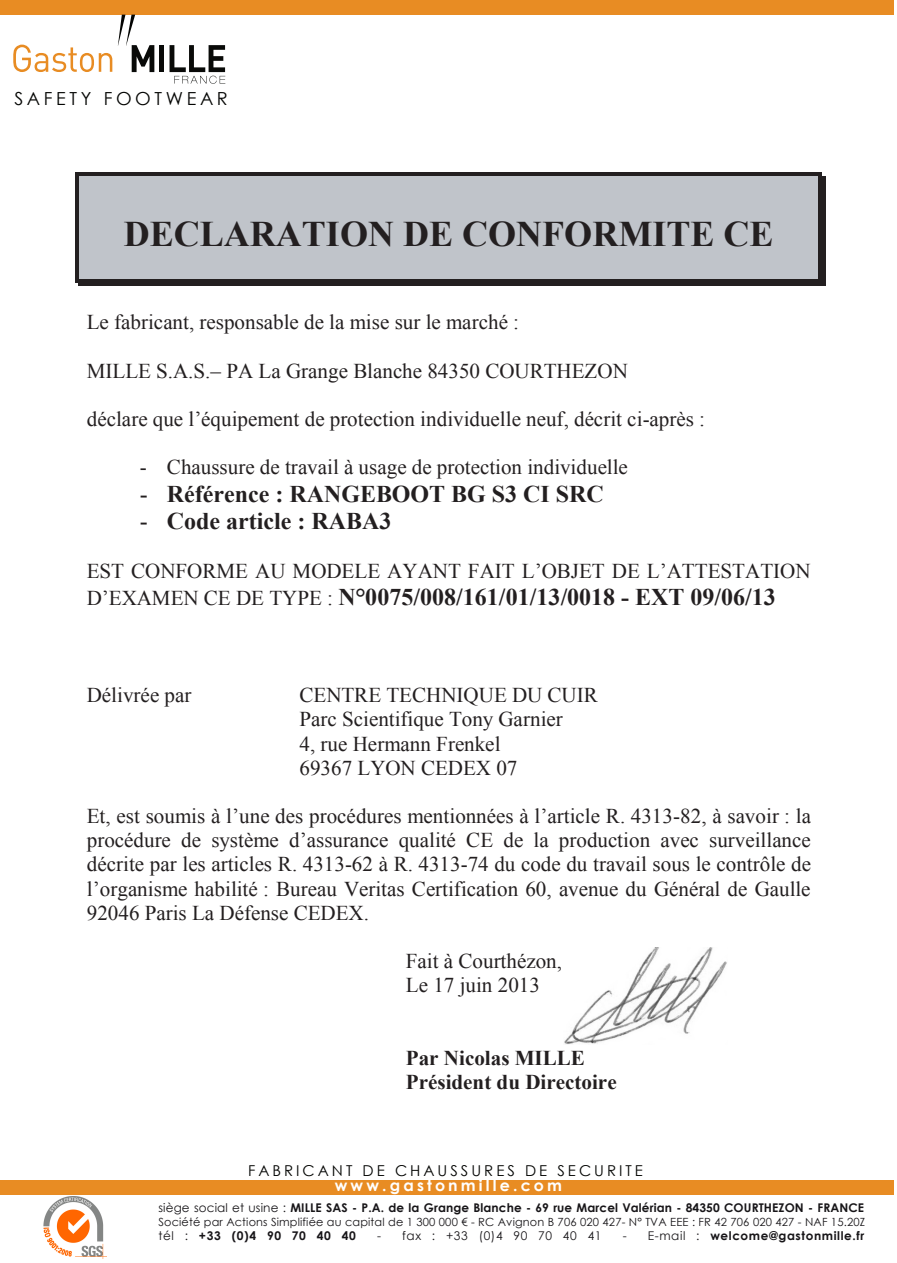
<style>
.page{position:relative;width:897px;height:1263px;background:#fff}
.page>*{position:absolute;margin:0;border:0;box-sizing:border-box;transform-origin:0 0}
.t1{font:700 36px "Times New Roman";color:#231f20}
.t2{font:700 24px "Times New Roman";color:#231f20}
.t3{font:21px/24.2px "Times New Roman";color:#231f20}
.t4{font:700 21px/24.2px "Times New Roman";color:#231f20}
.t5{font:18px "Century Gothic";letter-spacing:.2em;color:#040503}
.t6{font:700 15.75px "Century Gothic";letter-spacing:.2em;color:#fff}
.t7{font:15px "Century Gothic";letter-spacing:.2em;color:#040503}
.t8{font:700 12px "Century Gothic";letter-spacing:.01em;color:#171518}
.t9{font:700 12px "Century Gothic";letter-spacing:.05em;color:#171518}
.t10{font:12px "Century Gothic";letter-spacing:.05em;color:#171518}
.t11{font:11.25px "Century Gothic";letter-spacing:.015em;color:#171518}
.s1{font-weight:400}
.s2{font-weight:400;font-size:21px}
</style>
<div class="page">
<div style="left:0;top:1180px;width:893px;height:14px;background:#e88c23"></div>
<div style="left:0;top:0;width:893px;height:14px;background:#e88c23"></div>
<svg style="left:13px;top:45px;width:99px;height:27px"></svg>
<div style="left:159px;top:45px;width:5px;height:27px;background:#090a08"></div>
<svg style="left:169px;top:45px;width:56px;height:39px"></svg>
<svg style="left:118px;top:15px;width:36px;height:57px"></svg>
<img style="left:564px;top:947px;width:163px;height:97px">
<div style="left:79px;top:176px;width:739px;height:36px;background:#c0c4ca"></div>
<svg style="left:75px;top:173px;width:4px;height:3px"></svg>
<hr style="left:79px;top:173px;width:739px;height:3px;background:#231f20">
<hr style="left:75px;top:176px;width:4px;height:36px;background:#231f20">
<hr style="left:821px;top:176px;width:3px;height:36px;background:#231f20">
<hr style="left:818px;top:176px;width:3px;height:36px;background:#231f20">
<div style="left:79px;top:212px;width:739px;height:42px;background:#c0c4ca"></div>
<hr style="left:75px;top:212px;width:4px;height:42px;background:#231f20">
<hr style="left:821px;top:212px;width:3px;height:42px;background:#231f20">
<hr style="left:818px;top:212px;width:3px;height:42px;background:#231f20">
<div style="left:79px;top:254px;width:739px;height:26px;background:#c0c4ca"></div>
<svg style="left:75px;top:280px;width:4px;height:3px"></svg>
<hr style="left:79px;top:283px;width:739px;height:3px;background:#231f20">
<hr style="left:79px;top:280px;width:739px;height:3px;background:#231f20">
<svg style="left:818px;top:280px;width:6px;height:6px"></svg>
<hr style="left:75px;top:254px;width:4px;height:26px;background:#231f20">
<hr style="left:821px;top:254px;width:3px;height:26px;background:#231f20">
<hr style="left:818px;top:254px;width:3px;height:26px;background:#231f20">
<img style="left:43px;top:1197px;width:63px;height:61px">
<p class="t5" style="left:14px;top:86px;width:215px">SAFETY FOOTWEAR</p>
<h1 class="t1" style="left:124px;top:209px;width:651px">DECLARATION DE CONFORMITE CE</h1>
<p class="t3" style="left:87px;top:310px;width:433px">Le fabricant , responsable de la mise sur le marché :</p>
<p class="t3" style="left:87px;top:358px;width:542px">MILLE S.A.S. – PA La Grange Blanche 84350 COURTHEZON</p>
<p class="t3" style="left:87px;top:407px;width:619px">déclare que l’équipement de protection individuelle neuf, décrit ci - après :</p>
<p class="t3" style="left:140px;top:455px;width:489px">- Chaussure de travail à usage de protecti on individuelle</p>
<p class="t2" style="left:140px;top:477px;width:465px"><span class="s1">-</span> R éférence : RANGEBOOT BG S3 CI SRC</p>
<p class="t2" style="left:140px;top:505px;width:253px"><span class="s1">-</span> C ode article : RABA3</p>
<p class="t3" style="left:87px;top:558px;width:724px">EST CONFORME AU MODELE AYANT FAIT L’OBJET DE L’ATTESTATION</p>
<p class="t2" style="left:87px;top:581px;width:690px"><span class="s2">D’EXAMEN CE DE TYPE :</span> N°0075/008/161/01/13 /0 018 - EXT 09/06/13</p>
<p class="t3" style="left:87px;top:683px;width:106px">Délivrée par</p>
<p class="t3" style="left:299px;top:683px;width:300px">CENTRE TECHNIQUE DU CUIR<br>Parc Scientifique Tony Garnier<br>4, rue Hermann Frenkel<br>69367 LYON CEDEX 07</p>
<p class="t3" style="left:87px;top:803px;width:725px;text-align:justify">Et, est soumis à l’une des procédures mentionnées à l’article R. 4313 - 82, à savoir : la procédure de système d’assurance qualité CE de la production avec surveillance décrite par les articles R. 4313 - 62 à R. 4313 - 74 du code du travail sous le contrôle de l’organisme habilité : B ureau Veritas Certification 60, avenue du Général de Gaulle 92046 Paris La Défense CEDEX.</p>
<p class="t3" style="left:405px;top:948px;width:158px">Fait à Courthézon,<br>Le 17 juin 2013</p>
<p class="t4" style="left:405px;top:1045px;width:212px">Par Nicolas MILLE<br>Président du Directoire</p>
<p class="t7" style="left:248px;top:1160px;width:396px">FABRICANT DE CHAUSSURES DE SECURITE</p>
<p class="t6" style="left:334px;top:1174px;width:229px">www.gastonmille.com</p>
<p class="t8" style="left:158px;top:1199px;width:706px"><span class="s1">siège social et usine :</span> MILLE SAS - P.A. de la Grange Blanche - 69 rue Marcel Valérian - 84350 COURTHEZON - FRANCE</p>
<p class="t11" style="left:158px;top:1214px;width:707px">Société par Actions Simplifiée au capital de 1 300 000 € - RC Avignon B 706 020 427- N° TVA EEE : FR 42 706 020 427 - NAF 15.20 Z</p>
<p class="t8" style="left:158px;top:1227px;width:199px"><span class="s1">tél :</span> +33 (0)4 90 70 40 40</p>
<p class="t10" style="left:377px;top:1227px;width:226px">- fax : +33 (0)4 90 70 40 41</p>
<p class="t9" style="left:622px;top:1227px;width:243px"><span class="s1">- E-mail :</span> welcome@gastonmille.fr</p>
</div>
